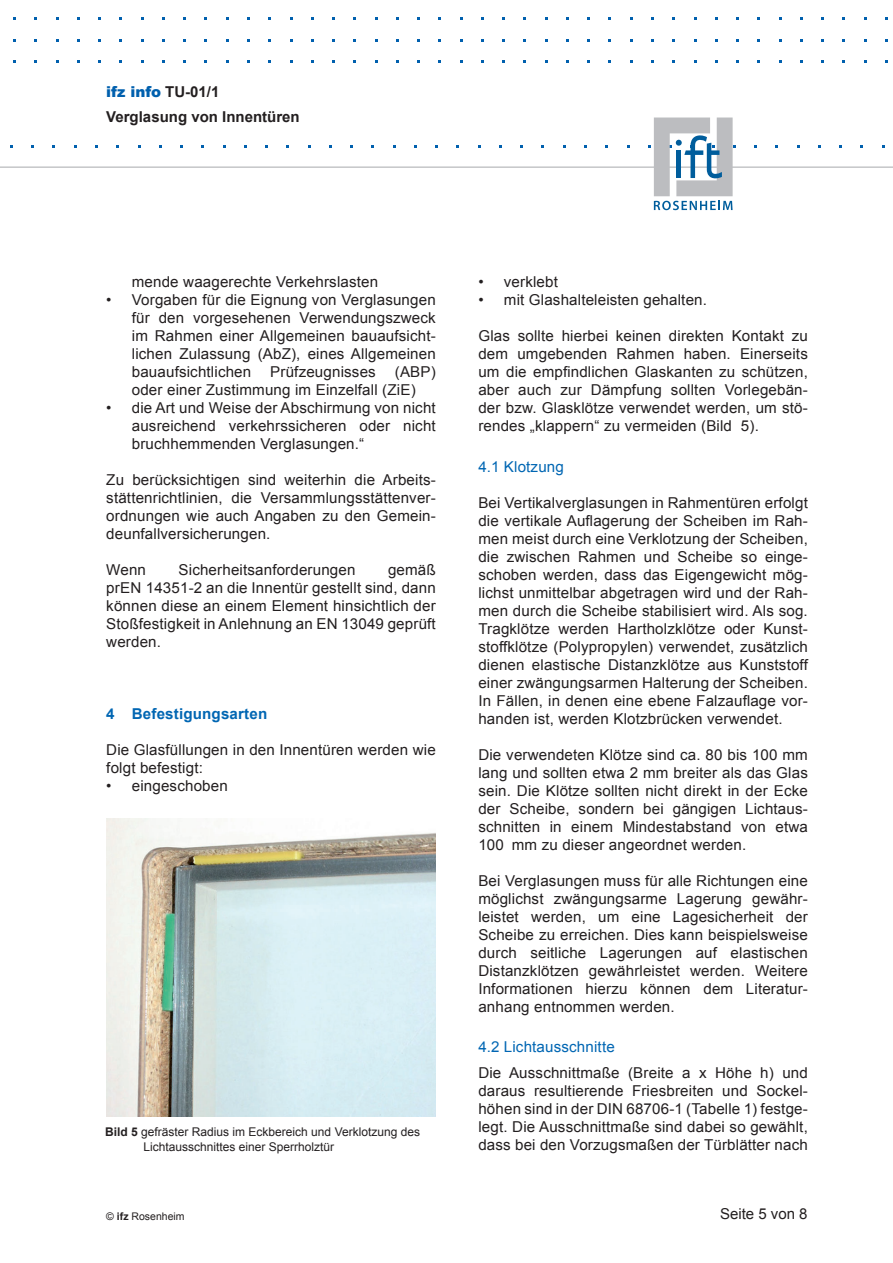
<style>
.page{position:relative;width:893px;height:1263px;background:#fff}
.page>*{position:absolute;margin:0;border:0;box-sizing:border-box;transform-origin:0 0}
.t1{font:15px/18px "Arial";letter-spacing:.01em;color:#231f20;text-align:justify}
.t2{font:700 15px/25.5px "Arial";color:#231f20}
.t3{font:15px "Arial";letter-spacing:.01em;color:#0166b3}
.t4{font:700 15px "Arial";letter-spacing:.01em;color:#0166b3}
.t5{font:12px/15px "Arial";color:#231f20}
.t6{font:10.5px "Arial";color:#231f20}
.s1{font-weight:900;color:#0160ae}
.s2{font-weight:700}
</style>
<div class="page">
<hr style="left:0;top:167px;width:893px;height:1px;background:#a8a9ad">
<svg style="left:648px;top:118px;width:87px;height:92px"></svg>
<img style="left:106px;top:818px;width:329px;height:298px">
<p class="t2" style="left:106px;top:79px;width:195px"><span class="s1">ifz info</span> TU-01/1<br>Verglasung von Innentüren</p>
<p class="t1" style="left:132px;top:273px;width:248px">mende waagerechte Verkehrslasten</p>
<p class="t1" style="left:132px;top:291px;width:306px;text-indent:-26px">• Vorgaben für die Eignung von Verglasungen für den vorgesehenen Verwendungszweck im Rahmen einer Allgemeinen bauaufsicht&shy;lichen Zulassung (AbZ), eines Allgemeinen bauaufsichtlichen</p>
<p class="t1" style="left:132px;top:363px;width:305px;text-indent:263px">(ABP) oder einer Zustimmung im Einzelfall (ZiE)</p>
<p class="t1" style="left:132px;top:399px;width:305px;text-indent:-26px">• die Art und Weise der Abschirmung von nicht ausreichend verkehrssicheren oder nicht bruchhemmenden Verglasungen.“</p>
<p class="t1" style="left:106px;top:471px;width:331px">Zu berücksichtigen sind weiterhin die Arbeits&shy;stättenrichtlinien, die Versammlungsstättenver&shy;ordnungen wie auch Angaben zu den Gemein&shy;deunfallversicherungen.</p>
<p class="t1" style="left:106px;top:561px;width:41px">Wenn</p>
<p class="t1" style="left:179px;top:561px;width:178px">Sicherheitsanforderungen</p>
<p class="t1" style="left:270px;top:363px;width:107px">Prüfzeugnisses</p>
<p class="t1" style="left:106px;top:561px;width:331px;text-indent:282px">gemäß prEN 14351-2 an die Innentür gestellt sind, dann können diese an einem Element hinsichtlich der Stoßfestigkeit in Anlehnung an EN 13049 geprüft werden.</p>
<p class="t4" style="left:106px;top:704px;width:162px">4 Befestigungsarten</p>
<p class="t1" style="left:106px;top:741px;width:331px">Die Glasfüllungen in den Innentüren werden wie folgt befestigt:</p>
<p class="t1" style="left:106px;top:777px;width:123px">• eingeschoben</p>
<p class="t5" style="left:143px;top:1124px;width:278px;text-indent:-38px"><span class="s2">Bild 5</span> gefräster Radius im Eckbereich und Verklotzung des<br>Lichtausschnittes einer Sperrholztür</p>
<p class="t1" style="left:478px;top:273px;width:81px">• verklebt</p>
<p class="t1" style="left:478px;top:291px;width:230px">• mit Glashalteleisten gehalten.</p>
<p class="t1" style="left:478px;top:327px;width:331px">Glas sollte hierbei keinen direkten Kontakt zu dem umgebenden Rahmen haben. Einerseits um die empfindlichen Glaskanten zu schützen, aber auch zur Dämpfung sollten Vorlegebän&shy;der bzw. Glasklötze verwendet werden, um stö&shy;rendes „klappern“ zu vermeiden (Bild 5).</p>
<p class="t3" style="left:478px;top:456px;width:87px">4.1 Klotzung</p>
<p class="t1" style="left:478px;top:493px;width:331px">Bei Vertikalverglasungen in Rahmentüren erfolgt die vertikale Auflagerung der Scheiben im Rah&shy;men meist durch eine Verklotzung der Scheiben, die zwischen Rahmen und Scheibe so einge&shy;schoben werden, dass das Eigengewicht mög&shy;lichst unmittelbar abgetragen wird und der Rah&shy;men durch die Scheibe stabilisiert wird. Als sog.<br>Tragklötze werden Hartholzklötze oder Kunst&shy;stoffklötze (Polypropylen) verwendet, zusätzlich dienen elastische Distanzklötze aus Kunststoff einer zwängungsarmen Halterung der Scheiben.<br>In Fällen, in denen eine ebene Falzauflage vor&shy;handen ist, werden Klotzbrücken verwendet.</p>
<p class="t1" style="left:478px;top:745px;width:331px">Die verwendeten Klötze sind ca. 80 bis 100 mm lang und sollten etwa 2 mm breiter als das Glas sein. Die Klötze sollten nicht direkt in der Ecke der Scheibe, sondern bei gängigen Lichtaus&shy;schnitten in einem Mindestabstand von etwa 100 mm zu dieser angeordnet werden.</p>
<p class="t1" style="left:478px;top:871px;width:331px">Bei Verglasungen muss für alle Richtungen eine möglichst zwängungsarme Lagerung gewähr&shy;leistet werden, um eine Lagesicherheit der Scheibe zu erreichen. Dies kann beispielsweise durch seitliche Lagerungen auf elastischen Distanzklötzen gewährleistet werden. Weitere Informationen hierzu können dem Literatur&shy;anhang entnommen werden.</p>
<p class="t3" style="left:478px;top:1037px;width:138px">4.2 Lichtausschnitte</p>
<p class="t1" style="left:478px;top:1064px;width:331px">Die Ausschnittmaße (Breite a x Höhe h) und daraus resultierende Friesbreiten und Sockel&shy;höhen sind in der DIN 68706-1 (Tabelle 1) festge&shy;legt. Die Ausschnittmaße sind dabei so gewählt, dass bei den Vorzugsmaßen der Türblätter nach</p>
<p class="t6" style="left:106px;top:1209px;width:80px">© <span class="s2">ifz</span> Rosenheim</p>
<p class="t1" style="left:720px;top:1205px;width:89px">Seite 5 von 8</p>
</div>
